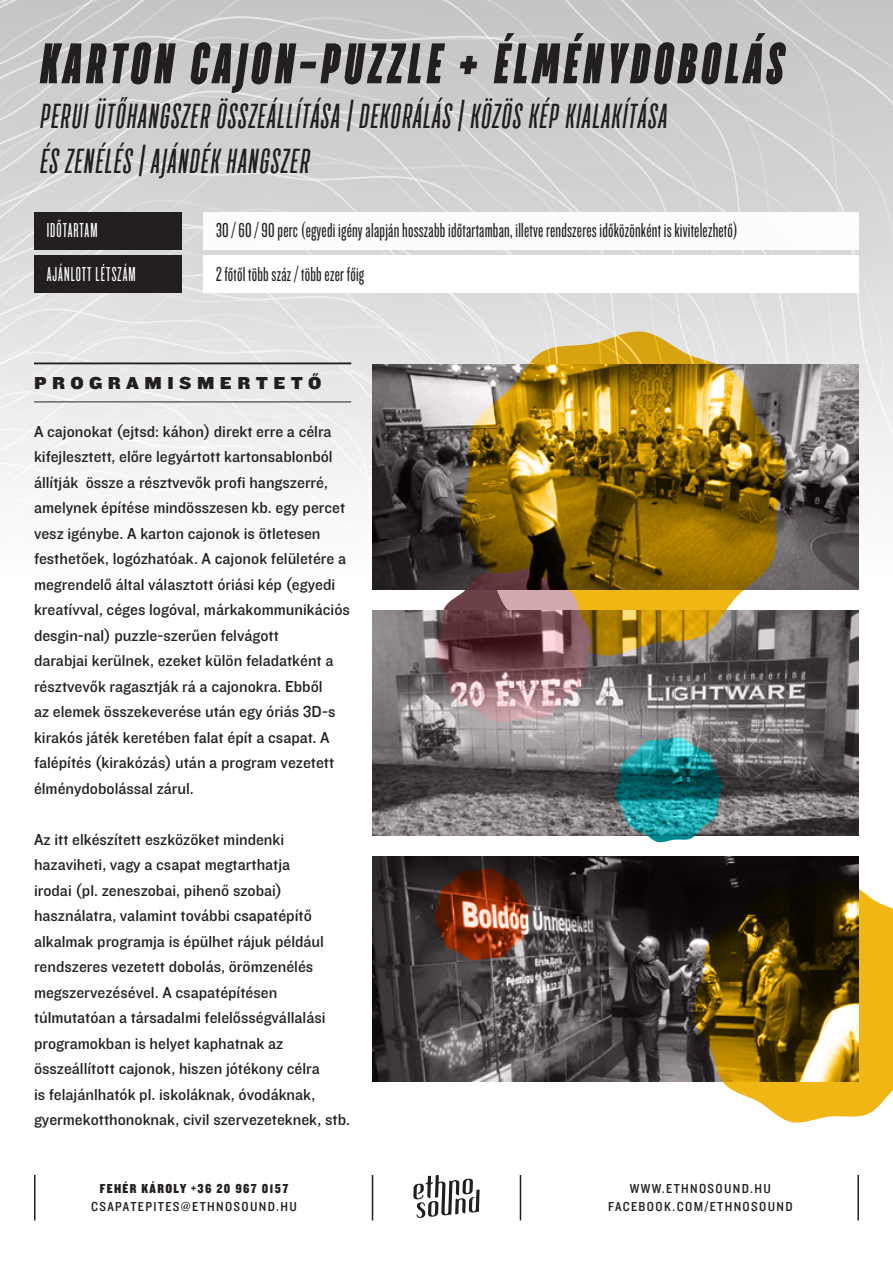
<style>
.page{position:relative;width:893px;height:1263px;background:#fff}
.page>*{position:absolute;margin:0;border:0;box-sizing:border-box;transform-origin:0 0}
.t1{font:italic 900 57px "TT Bluescreens";letter-spacing:.075em;color:#231f20}
.t2{font:italic 700 34.5px/45px "TT Bluescreens";letter-spacing:.04em;color:#231f20}
.t3{font:21px "Knockout 27 Junior Bantamwt";letter-spacing:.01em;color:#252020}
.t4{font:21px "Knockout 26 Junior Flywght";letter-spacing:.05em;color:#fff}
.t5{font:18px "Knockout 72 Full Cruiserwt";letter-spacing:.3em;color:#231f20}
.t6{font:16.5px/25.5px "Knockout 31 Junior Middlewt";color:#231f20}
.t7{font:13.5px/18px "Knockout 30 Junior Welterwt";letter-spacing:.1em;color:#231f20;text-align:center}
.t8{font:13.5px "Knockout 70 Full Welterwt";letter-spacing:.1em;color:#231f20}
</style>
<div class="page">
<svg style="left:413px;top:1175px;width:67px;height:43px"></svg>
<hr style="left:372px;top:1175px;width:1px;height:45px;background:#231f20">
<hr style="left:520px;top:1175px;width:1px;height:45px;background:#231f20">
<hr style="left:857px;top:1175px;width:2px;height:45px;background:#231f20">
<hr style="left:34px;top:1175px;width:2px;height:45px;background:#231f20">
<div style="left:0;top:0;width:893px;height:558px;background:#231f20;opacity:.14"></div>
<div style="left:203px;top:255px;width:656px;height:38px;background:#fff"></div>
<hr style="left:34px;top:362px;width:317px;height:2px;background:#252020">
<hr style="left:34px;top:401px;width:317px;height:1px;background:#252020">
<svg style="left:372px;top:364px;width:487px;height:225px"></svg>
<svg style="left:372px;top:610px;width:487px;height:225px"></svg>
<svg style="left:372px;top:856px;width:487px;height:225px"></svg>
<svg style="left:458px;top:330px;width:330px;height:327px"></svg>
<svg style="left:692px;top:878px;width:201px;height:245px"></svg>
<svg style="left:434px;top:568px;width:159px;height:156px"></svg>
<svg style="left:615px;top:736px;width:108px;height:107px"></svg>
<svg style="left:434px;top:867px;width:96px;height:94px"></svg>
<h1 class="t1" style="left:41px;top:31px;width:745px">KARTON CAJON-PUZZLE + ÉLMÉNYDOBOLÁS</h1>
<h2 class="t2" style="left:41px;top:94px;width:629px">PERUI ÜTŐHANGSZER ÖSSZEÁLLÍTÁSA | DEKORÁLÁS | KÖZÖS KÉP KIALAKÍTÁSA<br>ÉS ZENÉLÉS | AJÁNDÉK HANGSZER</h2>
<p class="t4" style="left:47px;top:219px;width:52px">IDŐTARTAM</p>
<p class="t3" style="left:216px;top:218px;width:523px">30 / 60 / 90 perc (egyedi igény alapján hosszabb időtartamban, illetve rendszeres időközönként is kivitelezhető)</p>
<p class="t4" style="left:47px;top:262px;width:90px">AJÁNLOTT LÉTSZÁM</p>
<p class="t3" style="left:216px;top:261px;width:150px">2 főtől több száz / több ezer főig</p>
<p class="t5" style="left:34px;top:371px;width:289px">PROGRAMISMERTETŐ</p>
<p class="t6" style="left:34px;top:418px;width:317px">A cajonokat (ejtsd: káhon) direkt erre a célra kifejlesztett, előre legyártott kartonsablonból állítják össze a résztvevők profi hangszerré, amelynek építése mindösszesen kb. egy percet vesz igénybe. A karton cajonok is ötletesen festhetőek, logózhatóak. A cajonok felületére a megrendelő által választott óriási kép (egyedi kreatívval, céges logóval, márkakommunikációs desgin-nal) puzzle-szerűen felvágott<br>darabjai kerülnek, ezeket külön feladatként a résztvevők ragasztják rá a cajonokra. Ebből<br>az elemek összekeverése után egy óriás 3D-s kirakós játék keretében falat épít a csapat. A falépítés (kirakózás) után a program vezetett élménydobolással zárul.</p>
<p class="t6" style="left:34px;top:826px;width:318px">Az itt elkészített eszközöket mindenki hazaviheti, vagy a csapat megtarthatja<br>irodai (pl. zeneszobai, pihenő szobai) használatra, valamint további csapatépítő alkalmak programja is épülhet rájuk például rendszeres vezetett dobolás, örömzenélés megszervezésével. A csapatépítésen túlmutatóan a társadalmi felelősségvállalási programokban is helyet kaphatnak az összeállított cajonok, hiszen jótékony célra<br>is felajánlhatók pl. iskoláknak, óvodáknak, gyermekotthonoknak, civil szervezeteknek, stb.</p>
<p class="t8" style="left:100px;top:1180px;width:190px">FEHÉR KÁROLY +36 20 967 0157</p>
<p class="t7" style="left:91px;top:1197px;width:207px">CSAPATEPITES@ETHNOSOUND.HU</p>
<p class="t7" style="left:608px;top:1179px;width:186px">WWW.ETHNOSOUND.HU<br>FACEBOOK.COM/ETHNOSOUND</p>
</div>
